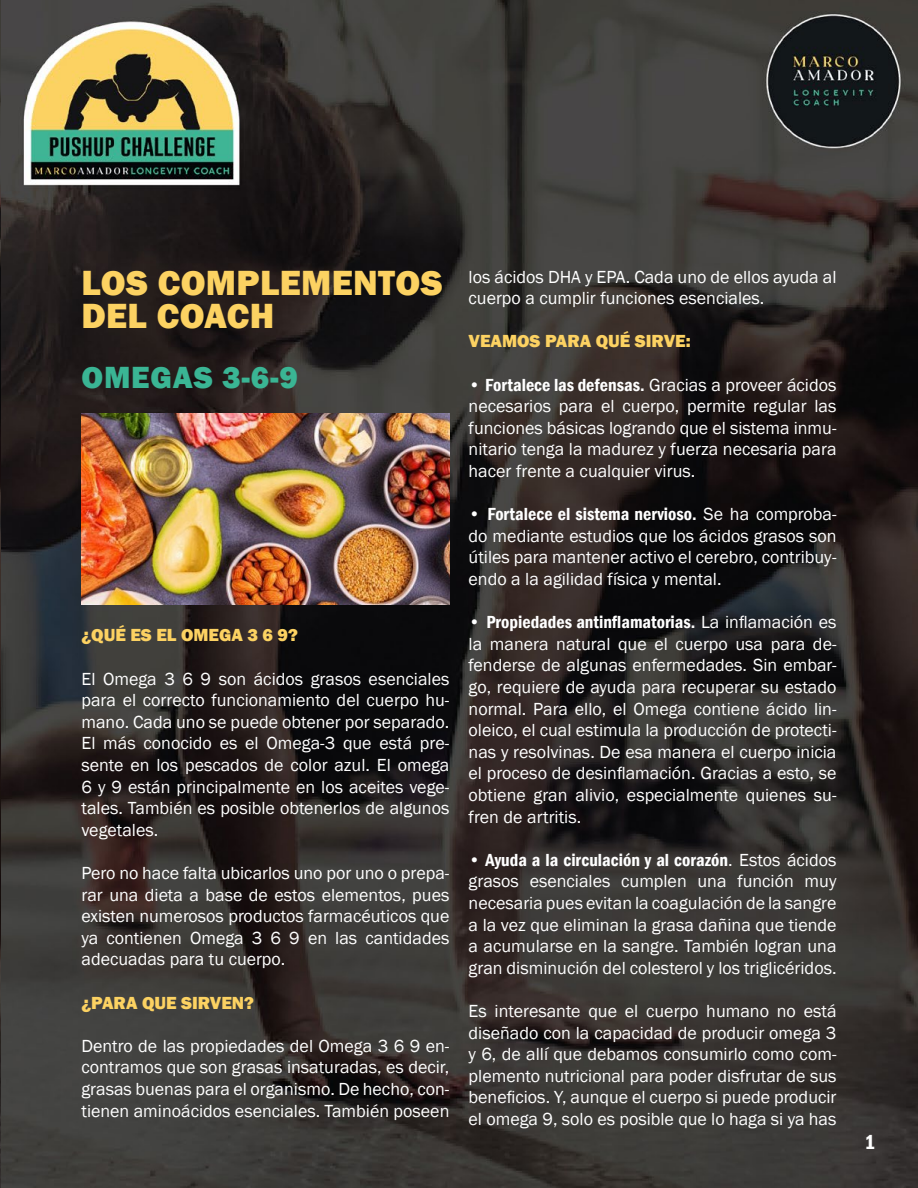
<style>
.page{position:relative;width:918px;height:1188px;background:#fff}
.page>*{position:absolute;margin:0;border:0;box-sizing:border-box;transform-origin:0 0}
.t1{font:800 36px/33px "Franklin Gothic";letter-spacing:.01em;color:#fcd262}
.t2{font:800 31.5px "Franklin Gothic";letter-spacing:.025em;color:#3ab594}
.t3{font:600 condensed 21px "Franklin Gothic";color:#fff}
.t4{font:18px/21.6px "Franklin Gothic";color:#fff;text-align:justify}
.t5{font:800 18px "Franklin Gothic";color:#fcd262}
.s1{font-weight:600;font-stretch:condensed}
</style>
<div class="page">
<img style="left:0;top:0;width:918px;height:1188px">
<img style="left:81px;top:413px;width:368px;height:192px">
<h1 class="t1" style="left:81px;top:267px;width:363px">LOS COMPLEMENTOS<br>DEL COACH</h1>
<h2 class="t2" style="left:81px;top:357px;width:218px">OMEGAS 3-6-9</h2>
<p class="t5" style="left:81px;top:624px;width:218px">¿QUÉ ES EL OMEGA 3 6 9?</p>
<p class="t4" style="left:81px;top:668px;width:369px">El Omega 3 6 9 son ácidos grasos esenciales para el correcto funcionamiento del cuerpo hu&shy;mano. Cada uno se puede obtener por separado.<br>El más conocido es el Omega-3 que está pre&shy;sente en los pescados de color azul. El omega 6 y 9 están principalmente en los aceites vege&shy;tales. También es posible obtenerlos de algunos vegetales.</p>
<p class="t4" style="left:81px;top:863px;width:369px">Pero no hace falta ubicarlos uno por uno o prepa&shy;rar una dieta a base de estos elementos, pues existen numerosos productos farmacéuticos que ya contienen Omega 3 6 9 en las cantidades adecuadas para tu cuerpo.</p>
<p class="t5" style="left:81px;top:991px;width:174px">¿PARA QUE SIRVEN?</p>
<p class="t4" style="left:81px;top:1035px;width:369px">Dentro de las propiedades del Omega 3 6 9 en&shy;contramos que son grasas insaturadas, es decir, grasas buenas para el organismo. De hecho, con&shy;tienen aminoácidos esenciales. También poseen</p>
<p class="t4" style="left:469px;top:266px;width:369px">los ácidos DHA y EPA. Cada uno de ellos ayuda al cuerpo a cumplir funciones esenciales.</p>
<p class="t5" style="left:469px;top:330px;width:224px">VEAMOS PARA QUÉ SIRVE:</p>
<p class="t4" style="left:469px;top:374px;width:369px">• <span class="s1">Fortalece las defensas.</span> Gracias a proveer ácidos necesarios para el cuerpo, permite regular las funciones básicas logrando que el sistema inmu&shy;nitario tenga la madurez y fuerza necesaria para hacer frente a cualquier virus.</p>
<p class="t4" style="left:469px;top:504px;width:369px">• <span class="s1">Fortalece el sistema nervioso.</span> Se ha comproba&shy;do mediante estudios que los ácidos grasos son útiles para mantener activo el cerebro, contribuy&shy;endo a la agilidad física y mental.</p>
<p class="t4" style="left:469px;top:612px;width:369px">• <span class="s1">Propiedades antinflamatorias.</span> La inflamación es la manera natural que el cuerpo usa para de&shy;fenderse de algunas enfermedades. Sin embar&shy;go, requiere de ayuda para recuperar su estado normal. Para ello, el Omega contiene ácido lin&shy;oleico, el cual estimula la producción de protecti&shy;nas y resolvinas. De esa manera el cuerpo inicia el proceso de desinflamación. Gracias a esto, se obtiene gran alivio, especialmente quienes su&shy;fren de artritis.</p>
<p class="t4" style="left:469px;top:849px;width:369px"><span class="s1">• Ayuda a la circulación y al corazón</span>. Estos ácidos grasos esenciales cumplen una función muy necesaria pues evitan la coagulación de la sangre a la vez que eliminan la grasa dañina que tiende a acumularse en la sangre. También logran una gran disminución del colesterol y los triglicéridos.</p>
<p class="t4" style="left:469px;top:1001px;width:369px">Es interesante que el cuerpo humano no está diseñado con la capacidad de producir omega 3 y 6, de allí que debamos consumirlo como com&shy;plemento nutricional para poder disfrutar de sus beneficios. Y, aunque el cuerpo si puede producir el omega 9, solo es posible que lo haga si ya has</p>
<p class="t3" style="left:864px;top:1128px;width:12px">1</p>
</div>
